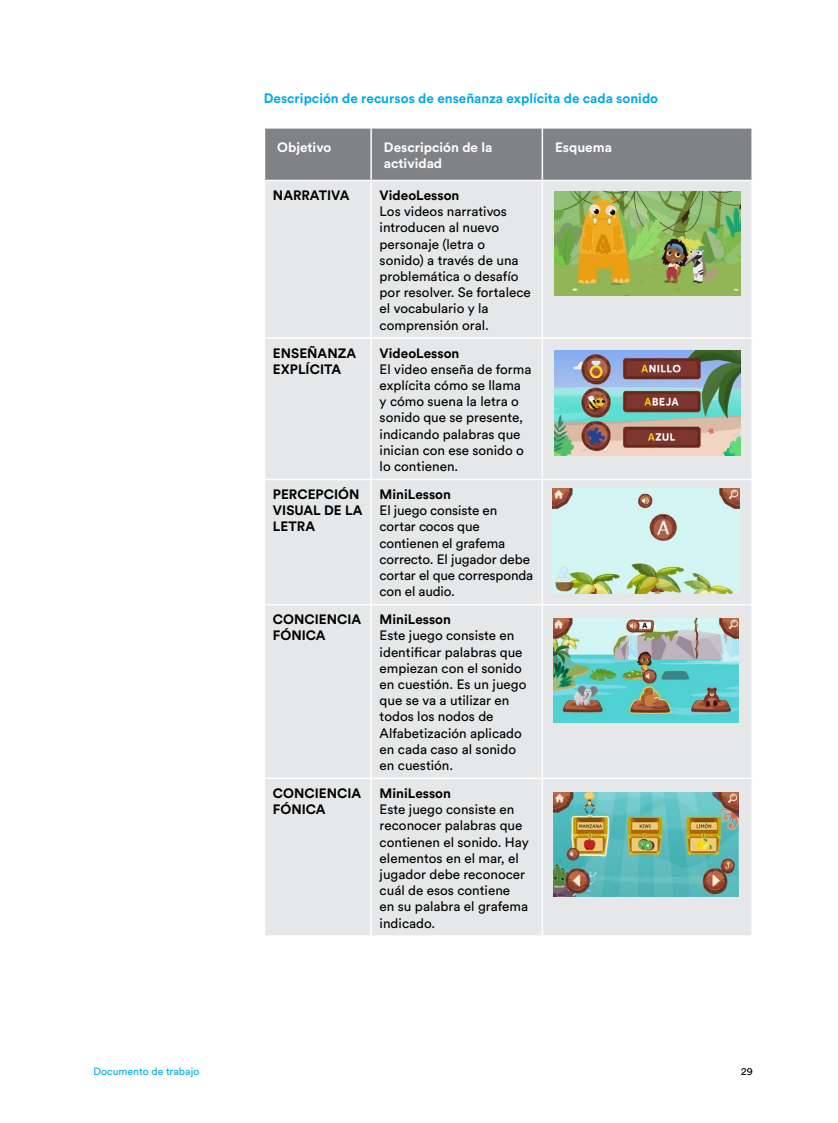
<style>
.page{position:relative;width:838px;height:1123px;background:#fff}
.page>*{position:absolute;margin:0;border:0;box-sizing:border-box;transform-origin:0 0}
.t1{font:13.5px/16.2px "Circular Std";color:#000}
.t2{font:700 13.5px/16.2px "Circular Std";color:#000}
.t3{font:700 13.5px "Circular Std";color:#00aae7}
.t4{font:700 13.5px/16.2px "Circular Std";color:#fff}
.t5{font:10.5px "Circular Std";color:#00aae7}
.t6{font:10.5px "Circular Std";color:#000}
</style>
<div class="page">
<div style="left:265px;top:129px;width:486px;height:51px;background:#808285"></div>
<div style="left:265px;top:181px;width:486px;height:754px;background:#e6e7e8"></div>
<hr style="left:370px;top:129px;width:2px;height:51px;background:#fff">
<hr style="left:541px;top:129px;width:2px;height:51px;background:#fff">
<hr style="left:370px;top:181px;width:2px;height:156px;background:#fff">
<hr style="left:541px;top:181px;width:2px;height:156px;background:#fff">
<hr style="left:264px;top:337px;width:107px;height:2px;background:#fff">
<hr style="left:371px;top:337px;width:171px;height:2px;background:#fff">
<hr style="left:370px;top:339px;width:2px;height:140px;background:#fff">
<hr style="left:542px;top:337px;width:211px;height:2px;background:#fff">
<hr style="left:541px;top:339px;width:2px;height:140px;background:#fff">
<hr style="left:264px;top:479px;width:107px;height:1px;background:#fff">
<hr style="left:371px;top:479px;width:171px;height:1px;background:#fff">
<hr style="left:370px;top:480px;width:2px;height:124px;background:#fff">
<hr style="left:542px;top:479px;width:211px;height:1px;background:#fff">
<hr style="left:541px;top:480px;width:2px;height:124px;background:#fff">
<hr style="left:264px;top:604px;width:107px;height:1px;background:#fff">
<hr style="left:371px;top:604px;width:171px;height:1px;background:#fff">
<hr style="left:370px;top:605px;width:2px;height:172px;background:#fff">
<hr style="left:542px;top:604px;width:211px;height:1px;background:#fff">
<hr style="left:541px;top:605px;width:2px;height:172px;background:#fff">
<hr style="left:264px;top:777px;width:107px;height:2px;background:#fff">
<hr style="left:371px;top:777px;width:171px;height:2px;background:#fff">
<hr style="left:370px;top:779px;width:2px;height:156px;background:#fff">
<hr style="left:542px;top:777px;width:211px;height:2px;background:#fff">
<hr style="left:541px;top:779px;width:2px;height:156px;background:#fff">
<img style="left:554px;top:191px;width:186px;height:104px">
<img style="left:554px;top:350px;width:186px;height:105px">
<img style="left:553px;top:489px;width:186px;height:105px">
<img style="left:553px;top:618px;width:185px;height:105px">
<img style="left:554px;top:792px;width:184px;height:104px">
<p class="t3" style="left:264px;top:90px;width:396px">Descripción de recursos de enseñanza explícita de cada sonido</p>
<p class="t4" style="left:277px;top:138px;width:56px">Objetivo</p>
<p class="t4" style="left:384px;top:138px;width:110px">Descripción de la actividad</p>
<p class="t4" style="left:555px;top:138px;width:58px">Esquema</p>
<p class="t2" style="left:273px;top:187px;width:78px">NARRATIVA</p>
<p class="t2" style="left:379px;top:187px;width:81px">VideoLesson</p>
<p class="t1" style="left:379px;top:203px;width:153px">Los videos narrativos introducen al nuevo personaje (letra o sonido) a través de una problemática o desafío por resolver. Se fortalece el vocabulario y la comprensión oral.</p>
<p class="t2" style="left:273px;top:344px;width:85px">ENSEÑANZA<br>EXPLÍCITA</p>
<p class="t2" style="left:379px;top:344px;width:81px">VideoLesson</p>
<p class="t1" style="left:379px;top:361px;width:153px">El video enseña de forma explícita cómo se llama<br>y cómo suena la letra o sonido que se presente, indicando palabras que inician con ese sonido o lo contienen.</p>
<p class="t2" style="left:273px;top:486px;width:91px">PERCEPCIÓN<br>VISUAL DE LA<br>LETRA</p>
<p class="t2" style="left:379px;top:486px;width:73px">MiniLesson</p>
<p class="t1" style="left:379px;top:502px;width:155px">El juego consiste en cortar cocos que contienen el grafema correcto. El jugador debe cortar el que corresponda con el audio.</p>
<p class="t2" style="left:273px;top:611px;width:90px">CONCIENCIA<br>FÓNICA</p>
<p class="t2" style="left:379px;top:611px;width:73px">MiniLesson</p>
<p class="t1" style="left:379px;top:627px;width:148px">Este juego consiste en identificar palabras que empiezan con el sonido en cuestión. Es un juego que se va a utilizar en todos los nodos de<br>Alfabetización aplicado en cada caso al sonido en cuestión.</p>
<p class="t2" style="left:273px;top:784px;width:90px">CONCIENCIA<br>FÓNICA</p>
<p class="t2" style="left:379px;top:784px;width:73px">MiniLesson</p>
<p class="t1" style="left:379px;top:801px;width:151px">Este juego consiste en reconocer palabras que contienen el sonido. Hay elementos en el mar, el jugador debe reconocer cuál de esos contiene<br>en su palabra el grafema indicado.</p>
<p class="t5" style="left:94px;top:1065px;width:107px">Documento de trabajo</p>
<p class="t6" style="left:741px;top:1065px;width:13px">29</p>
</div>
